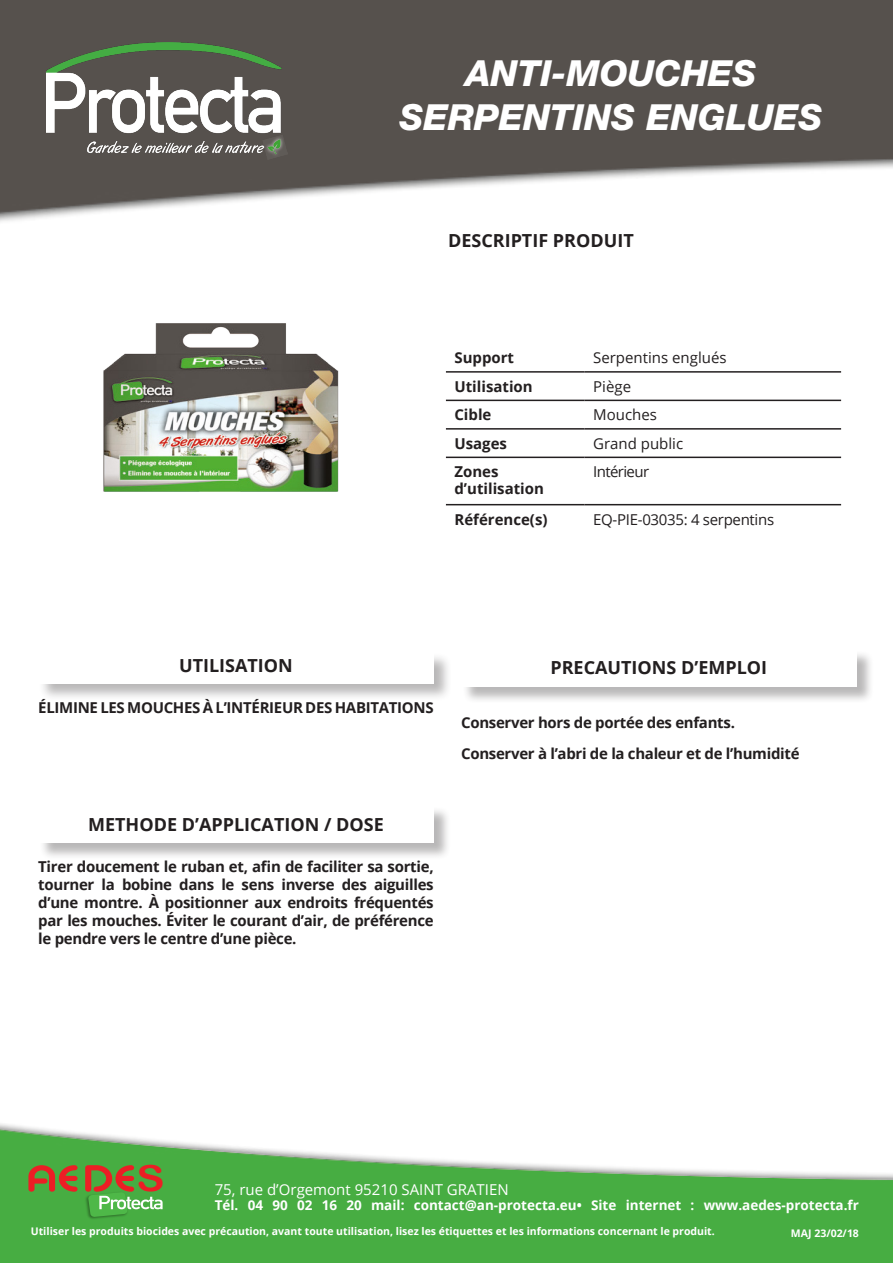
<style>
.page{position:relative;width:893px;height:1263px;background:#fff}
.page>*{position:absolute;margin:0;border:0;box-sizing:border-box;transform-origin:0 0}
.t1{font:italic 800 36px "Helvetica Neue LT Std";color:#fff}
.t2{font:35.85px "Arial Rounded MT Bold";color:#ec1e25;scale:1.18 1}
.t3{font:700 18px "Open Sans";color:#231f20}
.t4{font:700 15px/18px "Open Sans";letter-spacing:-.02em;color:#231f20;text-align:justify}
.t5{font:700 15px "Open Sans";color:#231f20}
.t6{font:15px "Open Sans";color:#231f20}
.t7{font:15px "Open Sans";color:#fff}
.t8{font:15px "Open Sans";letter-spacing:-.02em;color:#231f20}
.t9{font:15px "Open Sans";letter-spacing:-.04em;color:#231f20}
.t10{font:700 13.5px "Open Sans";color:#fff}
.t11{font:700 10.5px "Open Sans";color:#fff}
</style>
<div class="page">
<img style="left:0;top:0;width:893px;height:222px">
<img style="left:0;top:1123px;width:893px;height:140px">
<hr style="left:446px;top:504px;width:139px;height:1px;background:#231f20">
<hr style="left:585px;top:504px;width:256px;height:1px;background:#231f20">
<hr style="left:446px;top:400px;width:139px;height:1px;background:#231f20">
<hr style="left:585px;top:400px;width:256px;height:1px;background:#231f20">
<hr style="left:446px;top:428px;width:139px;height:2px;background:#231f20">
<hr style="left:585px;top:428px;width:256px;height:2px;background:#231f20">
<hr style="left:446px;top:457px;width:139px;height:1px;background:#231f20">
<hr style="left:585px;top:457px;width:256px;height:1px;background:#231f20">
<hr style="left:446px;top:371px;width:139px;height:2px;background:#231f20">
<hr style="left:585px;top:371px;width:256px;height:2px;background:#231f20">
<div style="left:38px;top:653px;width:414px;height:49px;background:#231f20;opacity:.32"></div>
<div style="left:38px;top:653px;width:396px;height:31px;background:#fff"></div>
<svg style="left:28px;top:1165px;width:50px;height:27px"></svg>
<img style="left:84px;top:1190px;width:46px;height:31px">
<svg style="left:85px;top:1165px;width:78px;height:52px;background:#739c4e"></svg>
<div style="left:39px;top:807px;width:412px;height:53px;background:#231f20;opacity:.32"></div>
<div style="left:38px;top:806px;width:396px;height:37px;background:#fff"></div>
<img style="left:47px;top:43px;width:241px;height:116px">
<div style="left:462px;top:650px;width:412px;height:54px;background:#231f20;opacity:.32"></div>
<div style="left:461px;top:649px;width:395px;height:38px;background:#fff"></div>
<img style="left:103px;top:323px;width:236px;height:169px">
<p class="t1" style="left:466px;top:52px;width:292px">ANTI-MOUCHES</p>
<p class="t1" style="left:400px;top:95px;width:424px">SERPENTINS ENGLUES</p>
<p class="t3" style="left:448px;top:227px;width:187px">DESCRIPTIF PRODUIT</p>
<p class="t5" style="left:454px;top:347px;width:61px">Support</p>
<p class="t6" style="left:593px;top:348px;width:135px">Serpentins englués</p>
<p class="t5" style="left:454px;top:376px;width:80px">Utilisation</p>
<p class="t6" style="left:593px;top:376px;width:39px">Piège</p>
<p class="t4" style="left:454px;top:405px;width:39px">Cible</p>
<p class="t6" style="left:593px;top:405px;width:65px">Mouches</p>
<p class="t4" style="left:454px;top:434px;width:54px">Usages</p>
<p class="t6" style="left:593px;top:433px;width:92px">Grand public</p>
<p class="t4" style="left:454px;top:462px;width:46px">Zones</p>
<p class="t5" style="left:454px;top:478px;width:91px">d’utilisation</p>
<p class="t9" style="left:593px;top:462px;width:57px">Intérieur</p>
<p class="t5" style="left:454px;top:509px;width:95px">Référence(s)</p>
<p class="t8" style="left:593px;top:509px;width:182px">EQ-PIE-03035: 4 serpentins</p>
<p class="t3" style="left:179px;top:653px;width:115px">UTILISATION</p>
<p class="t4" style="left:38px;top:698px;width:397px">ÉLIMINE LES MOUCHES À L’INTÉRIEUR DES HABITATIONS</p>
<p class="t3" style="left:88px;top:811px;width:297px">METHODE D’APPLICATION / DOSE</p>
<p class="t4" style="left:38px;top:857px;width:397px">Tirer doucement le ruban et, afin de faciliter sa sortie, tourner la bobine dans le sens inverse des aiguilles d’une montre. À positionner aux endroits fréquentés par les mouches. Éviter le courant d’air, de préférence le pendre vers le centre d’une pièce.</p>
<p class="t3" style="left:550px;top:655px;width:218px">PRECAUTIONS D’EMPLOI</p>
<p class="t4" style="left:461px;top:713px;width:275px">Conserver hors de portée des enfants.</p>
<p class="t4" style="left:461px;top:744px;width:340px">Conserver à l’abri de la chaleur et de l’humidité</p>
<p class="t2" style="left:136px;top:1157px;width:25px">S</p>
<p class="t7" style="left:215px;top:1179px;width:296px">75, rue d’Orgemont 95210 SAINT GRATIEN</p>
<p class="t10" style="left:215px;top:1195px;width:646px">Tél. 04 90 02 16 20 mail: contact@an-protecta.eu• Site internet : www.aedes-protecta.fr</p>
<p class="t11" style="left:31px;top:1224px;width:685px">Utiliser les produits biocides avec précaution, avant toute utilisation, lisez les étiquettes et les informations concernant le produit.</p>
<p class="t11" style="left:791px;top:1226px;width:69px">MAJ 23/02/18</p>
</div>
